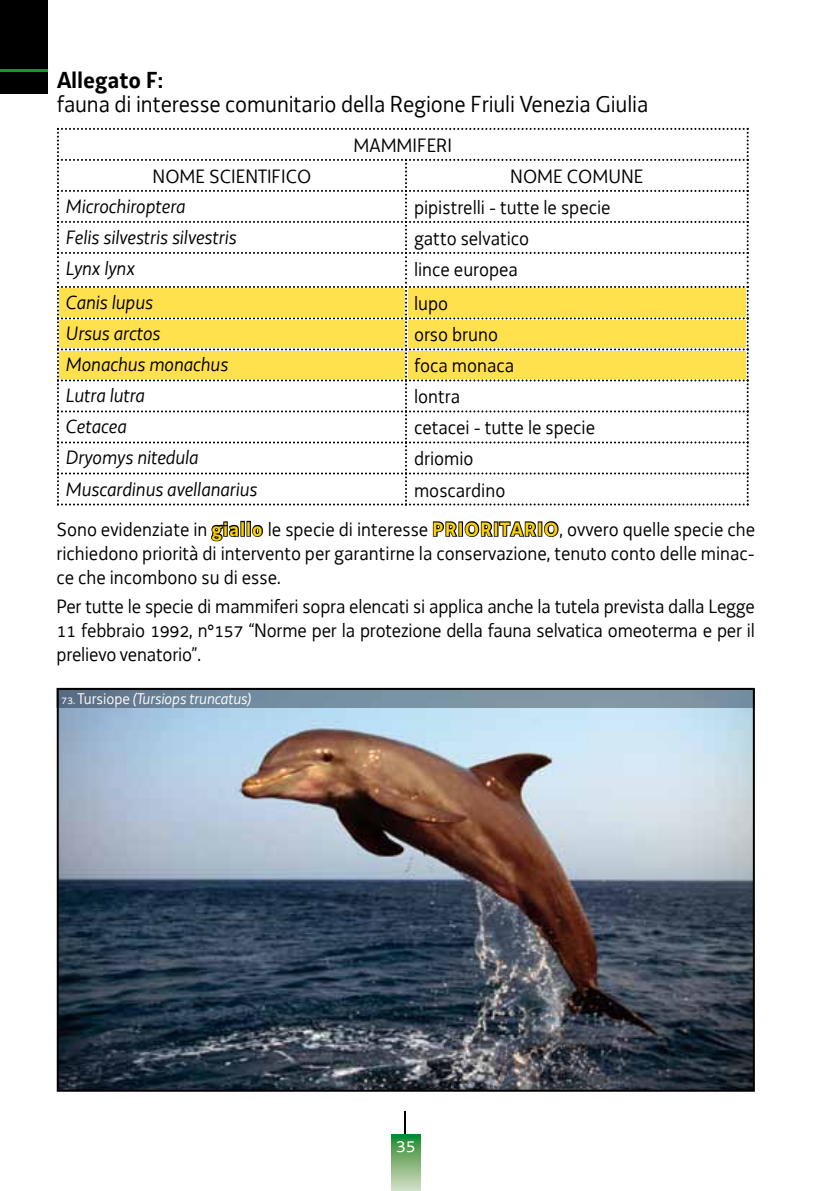
<style>
.page{position:relative;width:840px;height:1191px;background:#fff}
.page>*{position:absolute;margin:0;border:0;box-sizing:border-box;transform-origin:0 0}
.t1{font:24px "Decima WE";letter-spacing:-.005em;color:#000}
.t2{font:700 24px "Decima WE";letter-spacing:-.005em;color:#000}
.t3{font:20px/24px "Decima WE";color:#000}
.t4{font:italic 20px "Decima WE";color:#000}
.t5{font:20px "Decima WE";color:#fff}
.t6{font:italic 16px "Decima WE";color:#fff}
.s1{font-weight:700;color:#ffd300}
.s2{font-style:normal;font-size:12px}
.s3{font-style:normal}
</style>
<div class="page">
<svg style="left:391px;top:1134px;width:29px;height:57px;background:#7bb378"></svg>
<svg style="left:57px;top:128px;width:691px;height:377px"></svg>
<svg style="left:211px;top:521px;width:28px;height:21px"></svg>
<div style="left:240px;top:521px;width:5px;height:16px;border:2px solid #000"></div>
<div style="left:246px;top:521px;width:5px;height:16px;border:2px solid #000"></div>
<svg style="left:250px;top:523px;width:13px;height:14px"></svg>
<svg style="left:432px;top:521px;width:127px;height:16px"></svg>
<div style="left:0;top:0;width:47px;height:94px;background:#000"></div>
<hr style="left:0;top:70px;width:47px;height:2px;background:#009e30">
<img style="left:57px;top:708px;width:697px;height:383px">
<svg style="left:57px;top:688px;width:697px;height:20px"></svg>
<img style="left:58px;top:689px;width:695px;height:19px">
<svg style="left:404px;top:1111px;width:1px;height:23px"></svg>
<p class="t2" style="left:57px;top:66px;width:108px">Allegato F:</p>
<p class="t1" style="left:57px;top:90px;width:592px">fauna di interesse comunitario della Regione Friuli Venezia Giulia</p>
<p class="t3" style="left:353px;top:133px;width:100px">MAMMIFERI</p>
<p class="t3" style="left:152px;top:164px;width:160px">NOME SCIENTIFICO</p>
<p class="t3" style="left:510px;top:164px;width:134px">NOME COMUNE</p>
<p class="t4" style="left:66px;top:194px;width:121px">Microchiroptera</p>
<p class="t3" style="left:414px;top:195px;width:198px">pipistrelli - tutte le specie</p>
<p class="t4" style="left:66px;top:225px;width:172px">Felis silvestris silvestris</p>
<p class="t3" style="left:414px;top:226px;width:117px">gatto selvatico</p>
<p class="t4" style="left:66px;top:256px;width:70px">Lynx lynx</p>
<p class="t3" style="left:414px;top:257px;width:105px">lince europea</p>
<p class="t4" style="left:66px;top:290px;width:88px">Canis lupus</p>
<p class="t3" style="left:414px;top:291px;width:36px">lupo</p>
<p class="t4" style="left:66px;top:321px;width:96px">Ursus arctos</p>
<p class="t3" style="left:414px;top:323px;width:85px">orso bruno</p>
<p class="t4" style="left:66px;top:352px;width:164px">Monachus monachus</p>
<p class="t3" style="left:414px;top:354px;width:102px">foca monaca</p>
<p class="t4" style="left:66px;top:383px;width:80px">Lutra lutra</p>
<p class="t3" style="left:414px;top:385px;width:48px">lontra</p>
<p class="t4" style="left:66px;top:414px;width:62px">Cetacea</p>
<p class="t3" style="left:414px;top:416px;width:182px">cetacei - tutte le specie</p>
<p class="t4" style="left:66px;top:445px;width:134px">Dryomys nitedula</p>
<p class="t3" style="left:414px;top:447px;width:61px">driomio</p>
<p class="t4" style="left:66px;top:476px;width:193px">Muscardinus avellanarius</p>
<p class="t3" style="left:56px;top:470px;width:699px;line-height:39.2px;text-indent:357px">moscardino<br>Sono evidenziate in <span class="s1">giallo</span> le specie di interesse <span class="s1">PRIORITARIO</span>, ovvero quelle specie che</p>
<p class="t3" style="left:56px;top:541px;width:699px">richiedono priorità di intervento per garantirne la conservazione, tenuto conto delle minac&shy;ce che incombono su di esse.</p>
<p class="t3" style="left:56px;top:595px;width:699px;text-align:justify">Per tutte le specie di mammiferi sopra elencati si applica anche la tutela prevista dalla Legge 11 febbraio 1992, n°157 “Norme per la protezione della fauna selvatica omeoterma e per il prelievo venatorio”.</p>
<p class="t6" style="left:61px;top:688px;width:192px"><span class="s2">73.</span> <span class="s3">Tursiope</span> (Tursiops truncatus)</p>
<p class="t5" style="left:395px;top:1134px;width:21px">35</p>
</div>
